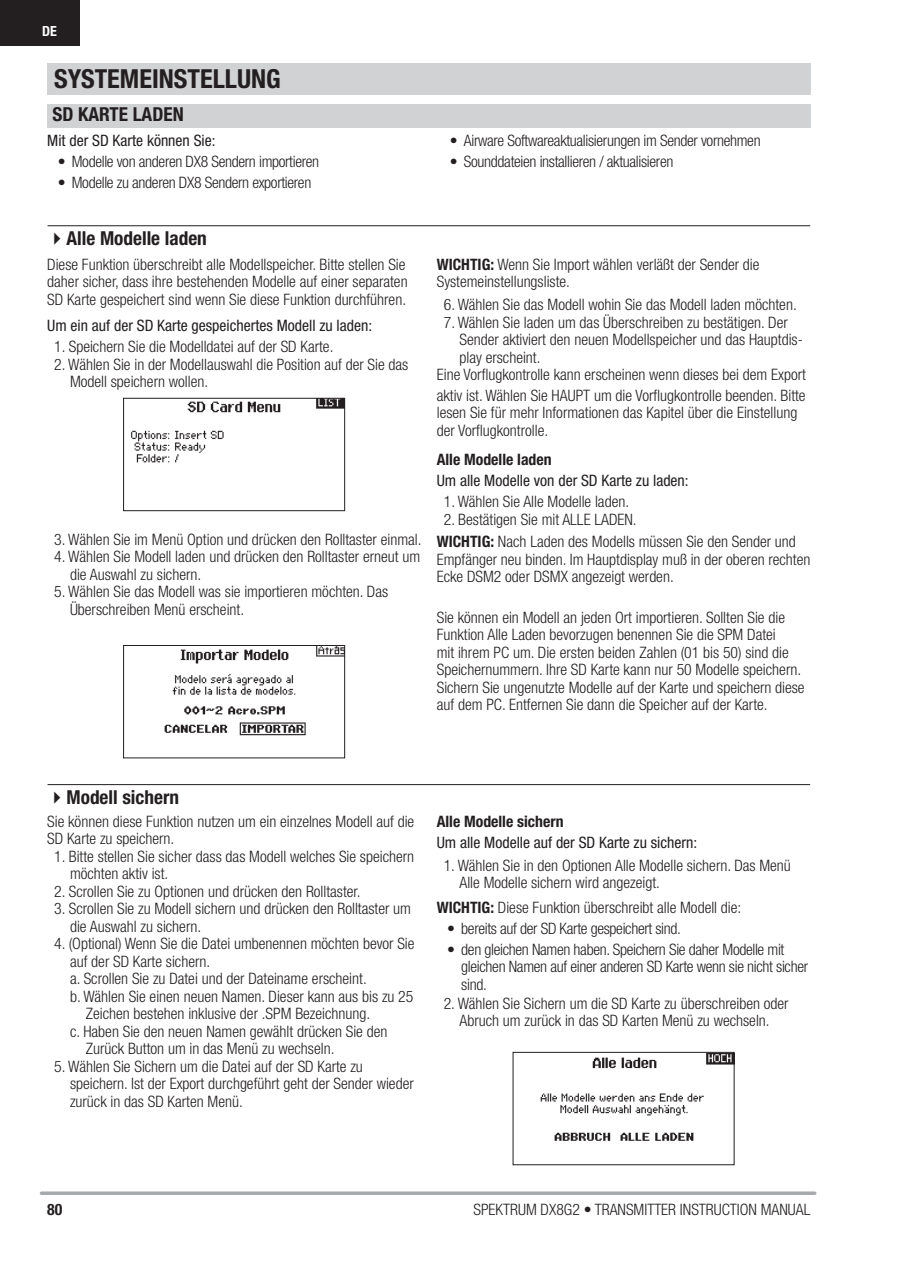
<style>
.page{position:relative;width:905px;height:1272px;background:#fff}
.page>*{position:absolute;margin:0;border:0;box-sizing:border-box;transform-origin:0 0}
.t1{font:700 condensed 26.25px "Helvetica Neue LT Std";color:#231f20}
.t2{font:700 condensed 19.25px "Helvetica Neue LT Std";color:#231f20}
.t3{font:300 condensed 15.75px/17.5px "Helvetica Neue LT Std";color:#231f20}
.t4{font:300 condensed 15.75px/17.5px "Helvetica Neue LT Std";letter-spacing:-.02em;color:#231f20}
.t5{font:condensed 15.75px "Helvetica Neue LT Std";color:#231f20}
.t6{font:700 condensed 15.75px "Helvetica Neue LT Std";color:#231f20}
.t7{font:700 condensed 14px "Helvetica Neue LT Std";color:#fff}
.s1{font-weight:700}
</style>
<div class="page">
<svg style="left:41px;top:1191px;width:773px;height:4px;background:#b2b3b6"></svg>
<div style="left:0;top:0;width:79px;height:45px;background:#231f20"></div>
<img style="left:131px;top:400px;width:212px;height:63px">
<div style="left:123px;top:398px;width:222px;height:113px;border:1px solid #231f20"></div>
<img style="left:164px;top:647px;width:179px;height:89px">
<div style="left:123px;top:645px;width:222px;height:113px;border:1px solid #231f20"></div>
<div style="left:47px;top:63px;width:763px;height:31px;background:#d1d2d4"></div>
<div style="left:47px;top:104px;width:763px;height:24px;background:#d1d2d4"></div>
<hr style="left:48px;top:225px;width:762px;height:1px;background:#231f20">
<hr style="left:48px;top:784px;width:762px;height:1px;background:#231f20">
<img style="left:540px;top:1054px;width:192px;height:87px">
<div style="left:512px;top:1052px;width:222px;height:113px;border:1px solid #231f20"></div>
<p class="t7" style="left:42px;top:23px;width:16px">DE</p>
<h1 class="t1" style="left:54px;top:63px;width:28px">Systemeinstellung</h1>
<p class="t2" style="left:52px;top:103px;width:133px">SD KARTE LADEN</p>
<p class="t5" style="left:47px;top:132px;width:170px">Mit der SD Karte können Sie:</p>
<p class="t4" style="left:58px;top:153px;width:263px">• Modelle von anderen DX8 Sendern importieren</p>
<p class="t4" style="left:58px;top:174px;width:255px">• Modelle zu anderen DX8 Sendern exportieren</p>
<p class="t2" style="left:47px;top:227px;width:161px">✔Alle Modelle laden</p>
<p class="t3" style="left:47px;top:255px;width:362px">Diese Funktion überschreibt alle Modellspeicher. Bitte stellen Sie daher sicher, dass ihre bestehenden Modelle auf einer separaten<br>SD Karte gespeichert sind wenn Sie diese Funktion durchführen.</p>
<p class="t5" style="left:47px;top:316px;width:326px">Um ein auf der SD Karte gespeichertes Modell zu laden:</p>
<p class="t3" style="left:54px;top:338px;width:281px">1. Speichern Sie die Modelldatei auf der SD Karte.</p>
<p class="t3" style="left:70px;top:355px;width:340px;text-indent:-16px">2. Wählen Sie in der Modellauswahl die Position auf der Sie das<br>Modell speichern wollen.</p>
<p class="t3" style="left:54px;top:530px;width:369px">3. Wählen Sie im Menü Option und drücken den Rolltaster einmal.</p>
<p class="t3" style="left:70px;top:548px;width:351px;text-indent:-16px">4. Wählen Sie Modell laden und drücken den Rolltaster erneut um die Auswahl zu sichern.</p>
<p class="t3" style="left:70px;top:583px;width:319px;text-indent:-16px">5. Wählen Sie das Modell was sie importieren möchten. Das<br>Überschreiben Menü erscheint.</p>
<p class="t4" style="left:450px;top:132px;width:312px">• Airware Softwareaktualisierungen im Sender vornehmen</p>
<p class="t4" style="left:450px;top:153px;width:225px">• Sounddateien installieren / aktualisieren</p>
<p class="t3" style="left:437px;top:255px;width:324px"><span class="s1">WICHTIG:</span> Wenn Sie Import wählen verläßt der Sender die<br>Systemeinstellungsliste.</p>
<p class="t3" style="left:444px;top:296px;width:354px">6. Wählen Sie das Modell wohin Sie das Modell laden möchten.</p>
<p class="t3" style="left:444px;top:313px;width:345px">7. Wählen Sie laden um das Überschreiben zu bestätigen. Der</p>
<p class="t3" style="left:459px;top:331px;width:345px">Sender aktiviert den neuen Modellspeicher und das Hauptdis-</p>
<p class="t3" style="left:459px;top:348px;width:83px">play erscheint.</p>
<p class="t3" style="left:437px;top:366px;width:370px">Eine Vorflugkontrolle kann erscheinen wenn dieses bei dem Export</p>
<p class="t3" style="left:437px;top:386px;width:370px">aktiv ist. Wählen Sie HAUPT um die Vorflugkontrolle beenden. Bitte lesen Sie für mehr Informationen das Kapitel über die Einstellung der Vorflugkontrolle.</p>
<p class="t6" style="left:437px;top:450px;width:116px">Alle Modelle laden</p>
<p class="t5" style="left:437px;top:471px;width:253px">Um alle Modelle von der SD Karte zu laden:</p>
<p class="t3" style="left:444px;top:493px;width:187px">1. Wählen Sie Alle Modelle laden.</p>
<p class="t3" style="left:437px;top:507px;width:361px;line-height:22.8px;text-indent:7px">2. Bestätigen Sie mit ALLE LADEN.<br><span class="s1">WICHTIG:</span> Nach Laden des Modells müssen Sie den Sender und</p>
<p class="t3" style="left:437px;top:550px;width:375px">Empfänger neu binden. Im Hauptdisplay muß in der oberen rechten<br>Ecke DSM2 oder DSMX angezeigt werden.</p>
<p class="t3" style="left:437px;top:608px;width:369px">Sie können ein Modell an jeden Ort importieren. Sollten Sie die Funktion Alle Laden bevorzugen benennen Sie die SPM Datei<br>mit ihrem PC um. Die ersten beiden Zahlen (01 bis 50) sind die Speichernummern. Ihre SD Karte kann nur 50 Modelle speichern.<br>Sichern Sie ungenutzte Modelle auf der Karte und speichern diese auf dem PC. Entfernen Sie dann die Speicher auf der Karte.</p>
<p class="t2" style="left:47px;top:785px;width:133px">✔Modell sichern</p>
<p class="t3" style="left:47px;top:812px;width:368px">Sie können diese Funktion nutzen um ein einzelnes Modell auf die<br>SD Karte zu speichern.</p>
<p class="t3" style="left:70px;top:847px;width:346px;text-indent:-16px">1. Bitte stellen Sie sicher dass das Modell welches Sie speichern möchten aktiv ist.</p>
<p class="t3" style="left:54px;top:882px;width:308px">2. Scrollen Sie zu Optionen und drücken den Rolltaster.</p>
<p class="t3" style="left:70px;top:900px;width:342px;text-indent:-16px">3. Scrollen Sie zu Modell sichern und drücken den Rolltaster um die Auswahl zu sichern.</p>
<p class="t3" style="left:54px;top:935px;width:362px">4. (Optional) Wenn Sie die Datei umbenennen möchten bevor Sie</p>
<p class="t3" style="left:70px;top:952px;width:142px">auf der SD Karte sichern.</p>
<p class="t3" style="left:70px;top:970px;width:298px">a. Scrollen Sie zu Datei und der Dateiname erscheint.</p>
<p class="t3" style="left:70px;top:987px;width:345px">b. Wählen Sie einen neuen Namen. Dieser kann aus bis zu 25</p>
<p class="t3" style="left:86px;top:1005px;width:286px">Zeichen bestehen inklusive der .SPM Bezeichnung.</p>
<p class="t3" style="left:70px;top:1022px;width:319px">c. Haben Sie den neuen Namen gewählt drücken Sie den</p>
<p class="t3" style="left:86px;top:1040px;width:250px">Zurück Button um in das Menü zu wechseln.</p>
<p class="t3" style="left:70px;top:1057px;width:345px;text-indent:-16px">5. Wählen Sie Sichern um die Datei auf der SD Karte zu speichern. Ist der Export durchgeführt geht der Sender wieder zurück in das SD Karten Menü.</p>
<p class="t6" style="left:437px;top:812px;width:128px">Alle Modelle sichern</p>
<p class="t5" style="left:437px;top:833px;width:262px">Um alle Modelle auf der SD Karte zu sichern:</p>
<p class="t3" style="left:459px;top:856px;width:333px;text-indent:-16px">1. Wählen Sie in den Optionen Alle Modelle sichern. Das Menü<br>Alle Modelle sichern wird angezeigt.</p>
<p class="t3" style="left:437px;top:898px;width:306px"><span class="s1">WICHTIG:</span> Diese Funktion überschreibt alle Modell die:</p>
<p class="t4" style="left:447px;top:919px;width:235px">• bereits auf der SD Karte gespeichert sind.</p>
<p class="t4" style="left:461px;top:940px;width:348px;text-indent:-14px">• den gleichen Namen haben. Speichern Sie daher Modelle mit gleichen Namen auf einer anderen SD Karte wenn sie nicht sicher sind.</p>
<p class="t3" style="left:444px;top:994px;width:346px;text-align:center">2. Wählen Sie Sichern um die SD Karte zu überschreiben oder<br>Abruch um zurück in das SD Karten Menü zu wechseln.</p>
<p class="t6" style="left:47px;top:1199px;width:17px">80</p>
<p class="t3" style="left:473px;top:1200px;width:338px">SPEKTRUM DX8G2 • TRANSMITTER INSTRUCTION MANUAL</p>
</div>
